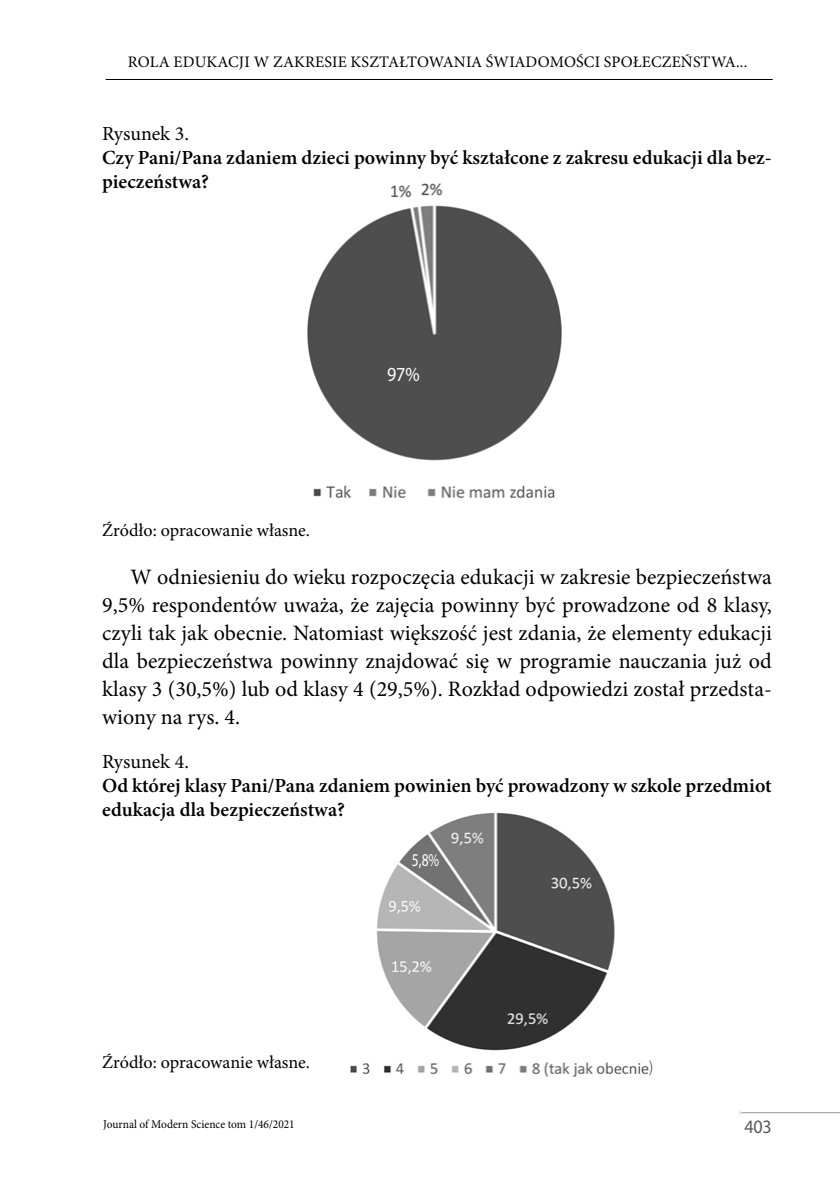
<style>
.page{position:relative;width:840px;height:1191px;background:#fff}
.page>*{position:absolute;margin:0;border:0;box-sizing:border-box;transform-origin:0 0}
.t1{font:22px/28px "Minion Pro";color:#000;text-align:justify}
.t2{font:600 20px/24px "Minion Pro";letter-spacing:-.02em;color:#000}
.t3{font:20px "Minion Pro";letter-spacing:-.005em;color:#000}
.t4{font:20px "Myriad Pro";color:#fff;scale:.9 1}
.t5{font:19px "Myriad Pro";color:#58595b;scale:.95 1}
.t6{font:18px "Minion Pro";color:#000}
.t7{font:18px "Myriad Pro";color:#fff;scale:.75 1}
.t8{font:16px "Minion Pro";letter-spacing:.01em;color:#000}
.t9{font:12px "Minion Pro";color:#000;scale:.95 1}
</style>
<div class="page">
<hr style="left:106px;top:79px;width:666px;height:1px;background:#000">
<hr style="left:738px;top:1112px;width:101px;height:1px;background:#939598">
<img style="left:307px;top:183px;width:255px;height:315px">
<img style="left:350px;top:812px;width:303px;height:265px">
<p class="t8" style="left:128px;top:51px;width:620px">ROLA EDUKACJI W ZAKRESIE KSZTAŁTOWANIA ŚWIADOMOŚCI SPOŁECZEŃSTWA...</p>
<p class="t3" style="left:102px;top:120px;width:88px">Rysunek 3.</p>
<p class="t2" style="left:102px;top:145px;width:670px">Czy Pani/Pana zdaniem dzieci powinny być kształcone z zakresu edukacji dla bez&shy;pieczeństwa?</p>
<p class="t4" style="left:387px;top:362px;width:38px">97%</p>
<p class="t6" style="left:102px;top:518px;width:209px">Źródło: opracowanie własne.</p>
<p class="t1" style="left:102px;top:563px;width:671px;text-indent:28px">W odniesieniu do wieku rozpoczęcia edukacji w zakresie bezpieczeństwa 9,5% respondentów uważa, że zajęcia powinny być prowadzone od 8 klasy, czyli tak jak obecnie. Natomiast większość jest zdania, że elementy edukacji dla bezpieczeństwa powinny znajdować się w programie nauczania już od klasy 3 (30,5%) lub od klasy 4 (29,5%). Rozkład odpowiedzi został przedsta&shy;wiony na rys. 4.</p>
<p class="t3" style="left:102px;top:748px;width:88px">Rysunek 4.</p>
<p class="t2" style="left:102px;top:773px;width:670px">Od której klasy Pani/Pana zdaniem powinien być prowadzony w szkole przedmiot edukacja dla bezpieczeństwa?</p>
<p class="t6" style="left:102px;top:1050px;width:209px">Źródło: opracowanie własne.</p>
<p class="t7" style="left:412px;top:849px;width:38px">5,8%</p>
<p class="t9" style="left:103px;top:1116px;width:203px">Journal of Modern Science tom 1/46/2021</p>
<p class="t5" style="left:744px;top:1114px;width:30px">403</p>
</div>
